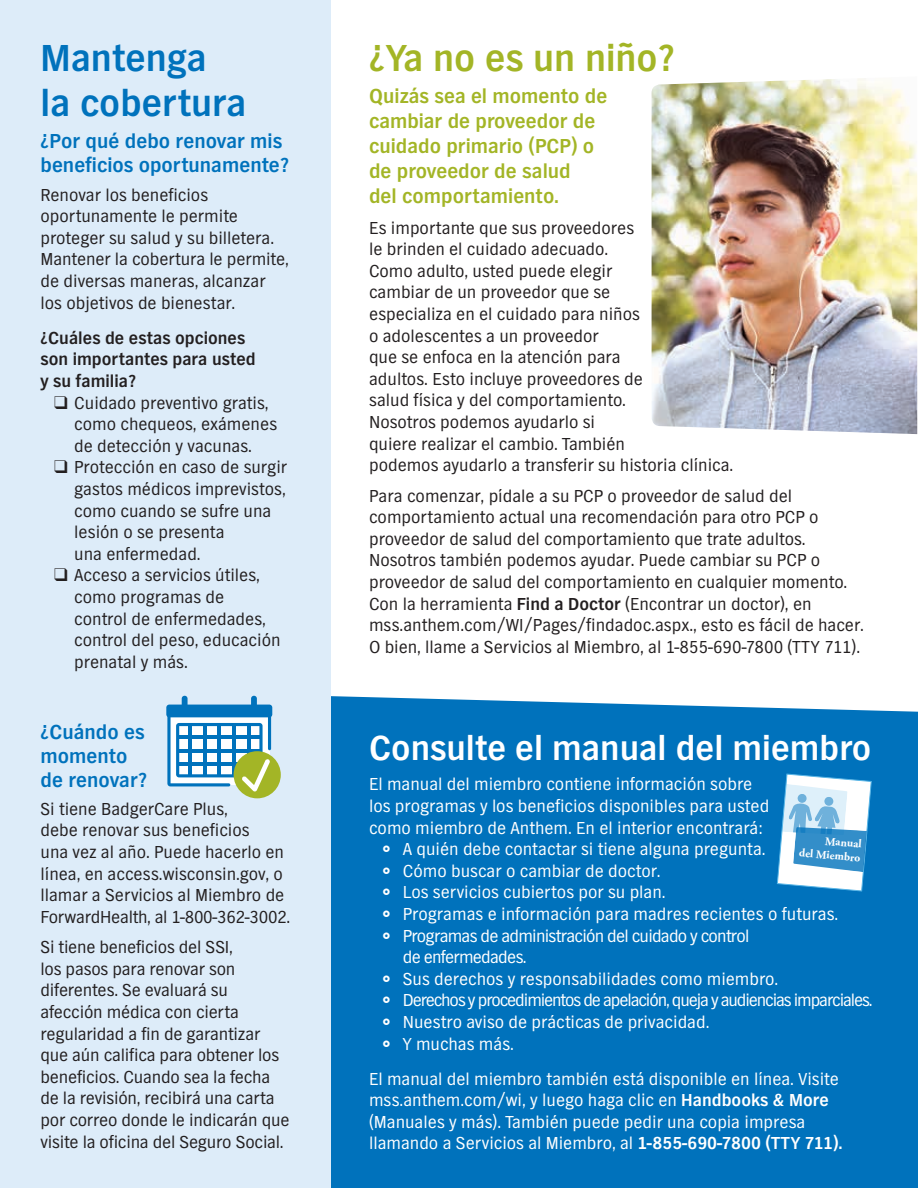
<style>
.page{position:relative;width:918px;height:1188px;background:#fff}
.page>*{position:absolute;margin:0;border:0;box-sizing:border-box;transform-origin:0 0}
.Anthem_Headlines_Gar{font:700 39px/45px "TV Nord EF";color:#0072bc}
.Anthem_Headlines_Gar-2{font:700 39px "TV Nord EF";color:#a3b526}
.Anthem_Body_Text{font:700 36px "TV Nord EF";color:#fff}
.Anthem_Body_Text-2{font:700 21px/25.2px "TV Nord EF";color:#a3b526}
.Anthem_Main_Head_24{font:700 21px/24px "TV Nord EF";color:#0072bc}
.Anthem_Headline_12_1{font:700 21px/24px "TV Nord EF";color:#0072bc}
.Anthem_Body_Text-3{font:18px/21.6px "TV Nord EF";color:#231f20}
.Anthem_Body_Text-4{font:18px/21.6px "TV Nord EF";color:#fff}
.Anthem_Body_Text-5{font:18px "TV Nord EF";letter-spacing:-.06em;color:#fff}
.Anthem_Body_Text-6{font:18px/21.6px "TV Nord EF";letter-spacing:-.04em;color:#fff}
.Anthem_Body_Text-7{font:700 18px/21.6px "TV Nord EF";color:#231f20}
.t1{font:700 11.7px/13.6px "Adobe Garamond Pro";color:#fff;text-align:right}
.s1{font-weight:700}
</style>
<div class="page">
<hr style="left:917px;top:0;width:1px;height:1019px;background:#e7ebcd">
<div style="left:331px;top:696px;width:587px;height:492px;background:#0072bc"></div>
<div style="left:0;top:0;width:331px;height:1188px;background:#ddecf9"></div>
<div style="left:166px;top:705px;width:106px;height:12px;background:#0072bc;border-radius:3px"></div>
<div style="left:182px;top:696px;width:6px;height:13px;background:#0072bc;border-radius:3px"></div>
<div style="left:251px;top:696px;width:6px;height:13px;background:#0072bc;border-radius:3px"></div>
<div style="left:234px;top:751px;width:47px;height:47px;background:#a3b526;border-radius:50%"></div>
<svg style="left:167px;top:716px;width:104px;height:75px"></svg>
<svg style="left:777px;top:774px;width:95px;height:117px"></svg>
<img style="left:652px;top:78px;width:265px;height:356px">
<svg style="left:383px;top:846px;width:7px;height:6px"></svg>
<svg style="left:383px;top:867px;width:7px;height:7px"></svg>
<svg style="left:383px;top:889px;width:7px;height:6px"></svg>
<svg style="left:383px;top:910px;width:7px;height:7px"></svg>
<svg style="left:383px;top:932px;width:7px;height:7px"></svg>
<svg style="left:383px;top:975px;width:7px;height:7px"></svg>
<svg style="left:383px;top:997px;width:7px;height:6px"></svg>
<svg style="left:383px;top:1018px;width:7px;height:7px"></svg>
<svg style="left:383px;top:1040px;width:7px;height:7px"></svg>
<p class="Anthem_Headlines_Gar" style="left:40px;top:35px;width:207px">Mantenga<br>la cobertura</p>
<p class="Anthem_Main_Head_24" style="left:40px;top:129px;width:250px">¿Por qué debo renovar mis beneficios oportunamente?</p>
<p class="Anthem_Body_Text-3" style="left:40px;top:184px;width:250px">Renovar los beneficios oportunamente le permite proteger su salud y su billetera.<br>Mantener la cobertura le permite, de diversas maneras, alcanzar los objetivos de bienestar.</p>
<p class="Anthem_Body_Text-7" style="left:40px;top:327px;width:217px">¿Cuáles de estas opciones son importantes para usted y su familia?</p>
<p class="Anthem_Body_Text-3" style="left:74px;top:392px;width:204px;text-indent:-20px">❑ Cuidado preventivo gratis, como chequeos, exámenes de detección y vacunas.</p>
<p class="Anthem_Body_Text-3" style="left:74px;top:456px;width:214px;text-indent:-20px">❑ Protección en caso de surgir gastos médicos imprevistos, como cuando se sufre una lesión o se presenta<br>una enfermedad.</p>
<p class="Anthem_Body_Text-3" style="left:74px;top:564px;width:208px;text-indent:-20px">❑ Acceso a servicios útiles, como programas de control de enfermedades, control del peso, educación prenatal y más.</p>
<p class="Anthem_Headline_12_1" style="left:40px;top:720px;width:108px">¿Cuándo es momento de renovar?</p>
<p class="Anthem_Body_Text-3" style="left:40px;top:798px;width:251px">Si tiene BadgerCare Plus,<br>debe renovar sus beneficios<br>una vez al año. Puede hacerlo en línea, en access.wisconsin.gov, o llamar a Servicios al Miembro de<br>ForwardHealth, al 1-800-362-3002.</p>
<p class="Anthem_Body_Text-3" style="left:40px;top:936px;width:250px">Si tiene beneficios del SSI,<br>los pasos para renovar son diferentes. Se evaluará su afección médica con cierta regularidad a fin de garantizar que aún califica para obtener los beneficios. Cuando sea la fecha de la revisión, recibirá una carta por correo donde le indicarán que visite la oficina del Seguro Social.</p>
<p class="Anthem_Headlines_Gar-2" style="left:369px;top:36px;width:307px">¿Ya no es un niño?</p>
<p class="Anthem_Body_Text-2" style="left:369px;top:83px;width:240px">Quizás sea el momento de cambiar de proveedor de cuidado primario (PCP) o de proveedor de salud<br>del comportamiento.</p>
<p class="Anthem_Body_Text-3" style="left:369px;top:217px;width:366px">Es importante que sus proveedores<br>le brinden el cuidado adecuado.<br>Como adulto, usted puede elegir<br>cambiar de un proveedor que se<br>especializa en el cuidado para niños<br>o adolescentes a un proveedor<br>que se enfoca en la atención para<br>adultos. Esto incluye proveedores de<br>salud física y del comportamiento.<br>Nosotros podemos ayudarlo si<br>quiere realizar el cambio. También<br>podemos ayudarlo a transferir su historia clínica.</p>
<p class="Anthem_Body_Text-3" style="left:369px;top:485px;width:496px">Para comenzar, pídale a su PCP o proveedor de salud del comportamiento actual una recomendación para otro PCP o proveedor de salud del comportamiento que trate adultos.<br>Nosotros también podemos ayudar. Puede cambiar su PCP o proveedor de salud del comportamiento en cualquier momento.<br>Con la herramienta <span class="s1">Find a Doctor</span> (Encontrar un doctor), en mss.anthem.com/WI/Pages/findadoc.aspx., esto es fácil de hacer.<br>O bien, llame a Servicios al Miembro, al 1-855-690-7800 (TTY 711).</p>
<p class="Anthem_Body_Text" style="left:369px;top:728px;width:504px">Consulte el manual del miembro</p>
<p class="Anthem_Body_Text-4" style="left:369px;top:773px;width:402px">El manual del miembro contiene información sobre los programas y los beneficios disponibles para usted como miembro de Anthem. En el interior encontrará:</p>
<p class="Anthem_Body_Text-4" style="left:403px;top:838px;width:364px">A quién debe contactar si tiene alguna pregunta.</p>
<p class="Anthem_Body_Text-4" style="left:403px;top:860px;width:259px">Cómo buscar o cambiar de doctor.</p>
<p class="Anthem_Body_Text-4" style="left:403px;top:881px;width:264px">Los servicios cubiertos por su plan.</p>
<p class="Anthem_Body_Text-4" style="left:403px;top:903px;width:437px">Programas e información para madres recientes o futuras.</p>
<p class="Anthem_Body_Text-6" style="left:403px;top:925px;width:348px">Programas de administración del cuidado y control de enfermedades.</p>
<p class="Anthem_Body_Text-4" style="left:403px;top:968px;width:377px">Sus derechos y responsabilidades como miembro.</p>
<p class="Anthem_Body_Text-5" style="left:403px;top:990px;width:471px">Derechos y procedimientos de apelación, queja y audiencias imparciales.</p>
<p class="Anthem_Body_Text-4" style="left:403px;top:1011px;width:308px">Nuestro aviso de prácticas de privacidad.</p>
<p class="Anthem_Body_Text-4" style="left:403px;top:1033px;width:113px">Y muchas más.</p>
<p class="Anthem_Body_Text-4" style="left:369px;top:1068px;width:475px">El manual del miembro también está disponible en línea. Visite mss.anthem.com/wi, y luego haga clic en <span class="s1">Handbooks &amp; More </span>(Manuales y más). También puede pedir una copia impresa llamando a Servicios al Miembro, al <span class="s1">1-855-690-7800 (TTY 711).</span></p>
<p class="t1" style="left:801px;top:832px;width:63px;rotate:5deg">Manual<br>del Miembro</p>
</div>
